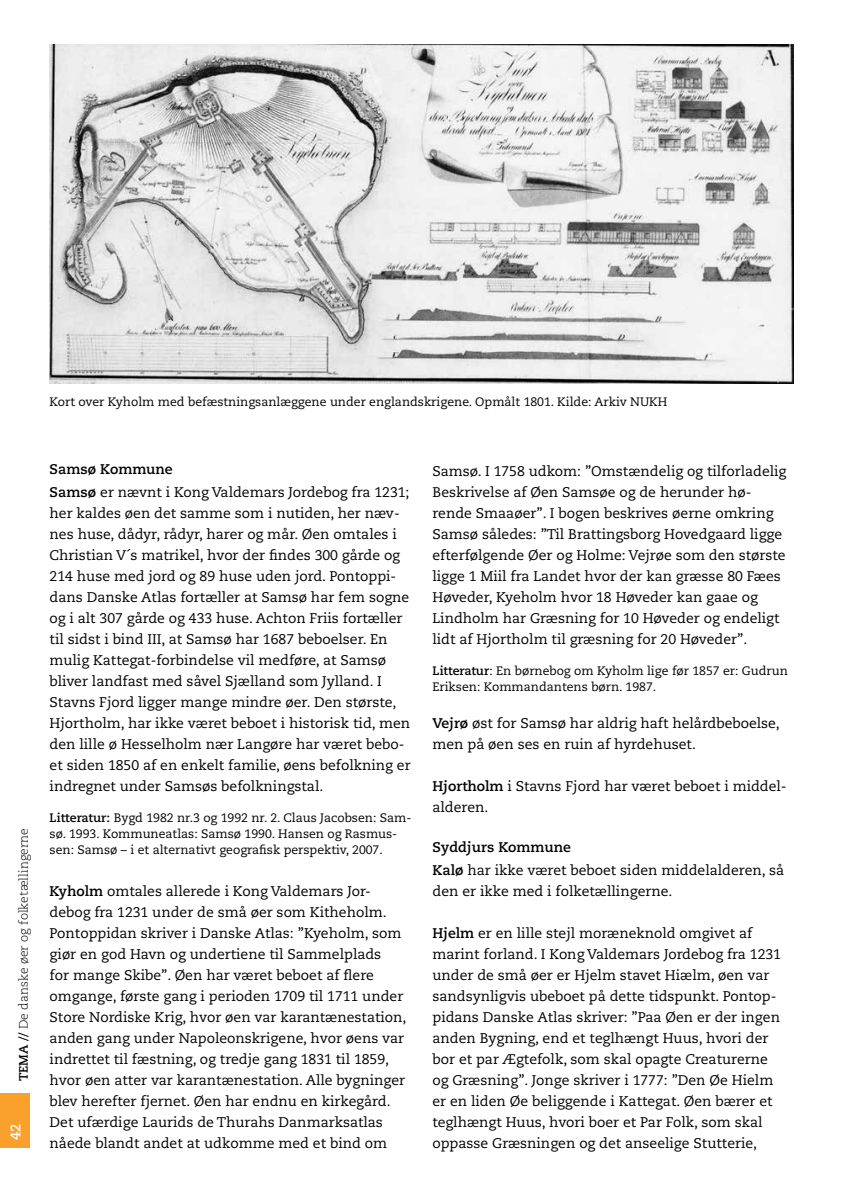
<style>
.page{position:relative;width:844px;height:1191px;background:#fff}
.page>*{position:absolute;margin:0;border:0;box-sizing:border-box;transform-origin:0 0}
.t1{font:14px/21px "Caecilia LT Std";color:#000}
.t2{font:700 14px "Caecilia LT Std";color:#fff}
.t3{font:12.25px/15.8px "Caecilia LT Std";color:#000}
.t4{font:300 12.25px "Caecilia LT Std";color:#000}
.s1{font-weight:700}
</style>
<div class="page">
<div style="left:0;top:1093px;width:29px;height:55px;background:#f9a12c"></div>
<img style="left:50px;top:45px;width:743px;height:338px">
<p class="t3" style="left:50px;top:394px;width:619px">Kort over Kyholm med befæstningsanlæggene under englandskrigene. Opmålt 1801. Kilde: Arkiv NUKH</p>
<p class="t4" style="left:17px;top:1081px;width:255px;rotate:-90deg"><span class="s1">TEMA //</span> De danske øer og folketællingerne</p>
<p class="t2" style="left:7px;top:1140px;width:18px;rotate:-90deg">42</p>
<p class="t1" style="left:50px;top:458px;width:361px;line-height:22.8px"><span class="s1">Samsø Kommune<br>Samsø</span> er nævnt i Kong Valdemars Jordebog fra 1231;</p>
<p class="t1" style="left:50px;top:502px;width:362px">her kaldes øen det samme som i nutiden, her næv&shy;nes huse, dådyr, rådyr, harer og mår. Øen omtales i Christian V´s matrikel, hvor der findes 300 gårde og 214 huse med jord og 89 huse uden jord. Pontoppi&shy;dans Danske Atlas fortæller at Samsø har fem sogne og i alt 307 gårde og 433 huse. Achton Friis fortæller til sidst i bind III, at Samsø har 1687 beboelser. En mulig Kattegat-forbindelse vil medføre, at Samsø bliver landfast med såvel Sjælland som Jylland. I Stavns Fjord ligger mange mindre øer. Den største, Hjortholm, har ikke været beboet i historisk tid, men den lille ø Hesselholm nær Langøre har været bebo&shy;et siden 1850 af en enkelt familie, øens befolkning er indregnet under Samsøs befolkningstal.</p>
<p class="t3" style="left:50px;top:810px;width:363px"><span class="s1">Litteratur:</span> Bygd 1982 nr.3 og 1992 nr. 2. Claus Jacobsen: Sam&shy;sø. 1993. Kommuneatlas: Samsø 1990. Hansen og Rasmus&shy;sen: Samsø – i et alternativt geografisk perspektiv, 2007.</p>
<p class="t1" style="left:50px;top:880px;width:358px"><span class="s1">Kyholm</span> omtales allerede i Kong Valdemars Jor&shy;debog fra 1231 under de små øer som Kitheholm.<br>Pontoppidan skriver i Danske Atlas: ”Kyeholm, som giør en god Havn og undertiene til Sammelplads<br>for mange Skibe”. Øen har været beboet af flere omgange, første gang i perioden 1709 til 1711 under Store Nordiske Krig, hvor øen var karantænestation, anden gang under Napoleonskrigene, hvor øens var indrettet til fæstning, og tredje gang 1831 til 1859, hvor øen atter var karantænestation. Alle bygninger blev herefter fjernet. Øen har endnu en kirkegård.<br>Det ufærdige Laurids de Thurahs Danmarksatlas nåede blandt andet at udkomme med et bind om</p>
<p class="t1" style="left:432px;top:460px;width:355px">Samsø. I 1758 udkom: ”Omstændelig og tilforladelig Beskrivelse af Øen Samsøe og de herunder hø&shy;rende Smaaøer”. I bogen beskrives øerne omkring Samsø således: ”Til Brattingsborg Hovedgaard ligge efterfølgende Øer og Holme: Vejrøe som den største ligge 1 Miil fra Landet hvor der kan græsse 80 Fæes Høveder, Kyeholm hvor 18 Høveder kan gaae og Lindholm har Græsning for 10 Høveder og endeligt lidt af Hjortholm til græsning for 20 Høveder”.</p>
<p class="t3" style="left:432px;top:663px;width:357px"><span class="s1">Litteratur</span>: En børnebog om Kyholm lige før 1857 er: Gudrun<br>Eriksen: Kommandantens børn. 1987.</p>
<p class="t1" style="left:432px;top:712px;width:348px"><span class="s1">Vejrø</span> øst for Samsø har aldrig haft helårdbeboelse, men på øen ses en ruin af hyrdehuset.</p>
<p class="t1" style="left:432px;top:775px;width:355px"><span class="s1">Hjortholm</span> i Stavns Fjord har været beboet i middel&shy;alderen.</p>
<p class="t1" style="left:432px;top:836px;width:353px;line-height:22.8px"><span class="s1">Syddjurs Kommune<br>Kalø</span> har ikke været beboet siden middelalderen, så</p>
<p class="t1" style="left:432px;top:880px;width:241px">den er ikke med i folketællingerne.</p>
<p class="t1" style="left:432px;top:922px;width:350px"><span class="s1">Hjelm</span> er en lille stejl moræneknold omgivet af marint forland. I Kong Valdemars Jordebog fra 1231 under de små øer er Hjelm stavet Hiælm, øen var sandsynligvis ubeboet på dette tidspunkt. Pontop&shy;pidans Danske Atlas skriver: ”Paa Øen er der ingen anden Bygning, end et teglhængt Huus, hvori der bor et par Ægtefolk, som skal opagte Creaturerne og Græsning”. Jonge skriver i 1777: ”Den Øe Hielm er en liden Øe beliggende i Kattegat. Øen bærer et teglhængt Huus, hvori boer et Par Folk, som skal oppasse Græsningen og det anseelige Stutterie,</p>
</div>
